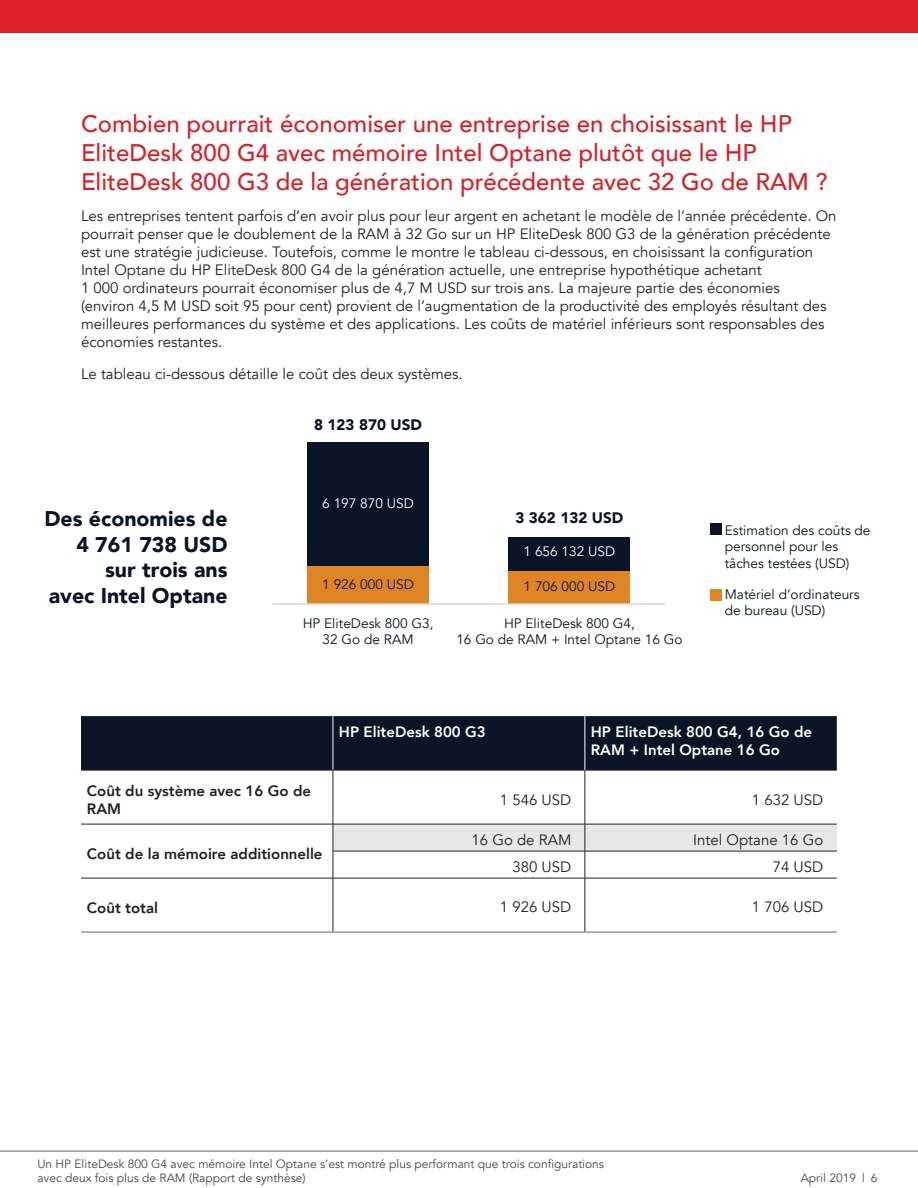
<style>
.page{position:relative;width:918px;height:1188px;background:#fff}
.page>*{position:absolute;margin:0;border:0;box-sizing:border-box;transform-origin:0 0}
.t1{font:500 24px/28.8px "Avenir";color:#d3232a}
.t2{font:900 21.3px/25.5px "Avenir";color:#091427;text-align:right}
.t3{font:900 15.15px "Avenir";color:#091427}
.t4{font:15px/18px "Avenir";color:#231f20}
.t5{font:800 15px/18px "Avenir";color:#231f20}
.t6{font:800 15px/18px "Avenir";color:#fff}
.t7{font:13.65px/16.4px "Avenir";color:#091427;text-align:center}
.t8{font:13.65px "Avenir";color:#fff}
.t9{font:12px/14.4px "Avenir";color:#454647}
</style>
<div class="page">
<div style="left:81px;top:716px;width:756px;height:54px;background:#091427"></div>
<hr style="left:333px;top:716px;width:1px;height:54px;background:#fff">
<hr style="left:81px;top:770px;width:252px;height:1px;background:#231f20">
<hr style="left:333px;top:770px;width:252px;height:1px;background:#231f20">
<hr style="left:585px;top:770px;width:252px;height:1px;background:#231f20">
<hr style="left:333px;top:770px;width:1px;height:54px;background:#231f20">
<hr style="left:81px;top:824px;width:252px;height:1px;background:#231f20">
<hr style="left:81px;top:878px;width:252px;height:1px;background:#231f20">
<hr style="left:333px;top:878px;width:252px;height:1px;background:#231f20">
<hr style="left:333px;top:878px;width:1px;height:53px;background:#231f20">
<hr style="left:585px;top:878px;width:252px;height:1px;background:#231f20">
<hr style="left:81px;top:931px;width:252px;height:2px;background:#939598">
<hr style="left:333px;top:931px;width:252px;height:2px;background:#939598">
<hr style="left:585px;top:931px;width:252px;height:2px;background:#939598">
<hr style="left:585px;top:770px;width:1px;height:54px;background:#231f20">
<svg style="left:333px;top:824px;width:504px;height:54px"></svg>
<hr style="left:585px;top:878px;width:1px;height:53px;background:#231f20">
<hr style="left:585px;top:716px;width:1px;height:54px;background:#fff">
<div style="left:307px;top:566px;width:122px;height:38px;background:#df8525"></div>
<div style="left:307px;top:442px;width:122px;height:124px;background:#091427"></div>
<div style="left:509px;top:571px;width:121px;height:33px;background:#df8525"></div>
<div style="left:509px;top:537px;width:121px;height:34px;background:#091427"></div>
<div style="left:710px;top:589px;width:11px;height:12px;background:#df8525"></div>
<div style="left:710px;top:524px;width:11px;height:11px;background:#091427"></div>
<hr style="left:272px;top:603px;width:393px;height:2px;background:#dad9d8">
<hr style="left:0;top:1151px;width:918px;height:1px;background:#616164">
<div style="left:0;top:0;width:918px;height:32px;background:#dc2228"></div>
<h1 class="t1" style="left:81px;top:108px;width:748px">Combien pourrait économiser une entreprise en choisissant le HP<br>EliteDesk 800 G4 avec mémoire Intel Optane plutôt que le HP<br>EliteDesk 800 G3 de la génération précédente avec 32 Go de RAM ?</h1>
<p class="t4" style="left:81px;top:207px;width:757px">Les entreprises tentent parfois d’en avoir plus pour leur argent en achetant le modèle de l’année précédente. On pourrait penser que le doublement de la RAM à 32 Go sur un HP EliteDesk 800 G3 de la génération précédente est une stratégie judicieuse. Toutefois, comme le montre le tableau ci-dessous, en choisissant la configuration Intel Optane du HP EliteDesk 800 G4 de la génération actuelle, une entreprise hypothétique achetant<br>1 000 ordinateurs pourrait économiser plus de 4,7 M USD sur trois ans. La majeure partie des économies (environ 4,5 M USD soit 95 pour cent) provient de l’augmentation de la productivité des employés résultant des meilleures performances du système et des applications. Les coûts de matériel inférieurs sont responsables des économies restantes.</p>
<p class="t4" style="left:81px;top:365px;width:383px">Le tableau ci-dessous détaille le coût des deux systèmes.</p>
<p class="t3" style="left:314px;top:412px;width:109px">8 123 870 USD</p>
<h2 class="t2" style="left:44px;top:506px;width:185px">Des économies de<br>4 761 738 USD sur trois ans<br>avec Intel Optane</h2>
<p class="t8" style="left:322px;top:495px;width:93px">6 197 870 USD</p>
<p class="t7" style="left:322px;top:576px;width:93px">1 926 000 USD</p>
<p class="t7" style="left:303px;top:615px;width:132px">HP EliteDesk 800 G3,<br>32 Go de RAM</p>
<p class="t3" style="left:515px;top:504px;width:109px">3 362 132 USD</p>
<p class="t8" style="left:524px;top:543px;width:93px">1 656 132 USD</p>
<p class="t7" style="left:524px;top:579px;width:93px">1 706 000 USD</p>
<p class="t7" style="left:456px;top:615px;width:228px">HP EliteDesk 800 G4,<br>16 Go de RAM + Intel Optane 16 Go</p>
<p class="t7" style="left:725px;top:522px;width:147px;text-align:left">Estimation des coûts de personnel pour les tâches testées (USD)</p>
<p class="t7" style="left:725px;top:586px;width:136px;text-align:left">Matériel d’ordinateurs de bureau (USD)</p>
<p class="t6" style="left:339px;top:723px;width:148px">HP EliteDesk 800 G3</p>
<p class="t6" style="left:591px;top:723px;width:223px">HP EliteDesk 800 G4, 16 Go de<br>RAM + Intel Optane 16 Go</p>
<p class="t5" style="left:87px;top:781px;width:226px">Coût du système avec 16 Go de<br>RAM</p>
<p class="t4" style="left:500px;top:791px;width:73px">1 546 USD</p>
<p class="t4" style="left:752px;top:791px;width:73px">1 632 USD</p>
<p class="t5" style="left:87px;top:844px;width:237px">Coût de la mémoire additionnelle</p>
<p class="t4" style="left:472px;top:831px;width:101px">16 Go de RAM</p>
<p class="t4" style="left:693px;top:831px;width:132px">Intel Optane 16 Go</p>
<p class="t4" style="left:512px;top:858px;width:60px">380 USD</p>
<p class="t4" style="left:773px;top:858px;width:52px">74 USD</p>
<p class="t5" style="left:87px;top:898px;width:73px">Coût total</p>
<p class="t4" style="left:500px;top:898px;width:73px">1 926 USD</p>
<p class="t4" style="left:752px;top:898px;width:73px">1 706 USD</p>
<p class="t9" style="left:37px;top:1157px;width:568px">Un HP EliteDesk 800 G4 avec mémoire Intel Optane s’est montré plus performant que trois configurations avec deux fois plus de RAM (Rapport de synthèse)</p>
<p class="t9" style="left:801px;top:1171px;width:78px">April 2019 | 6</p>
</div>
